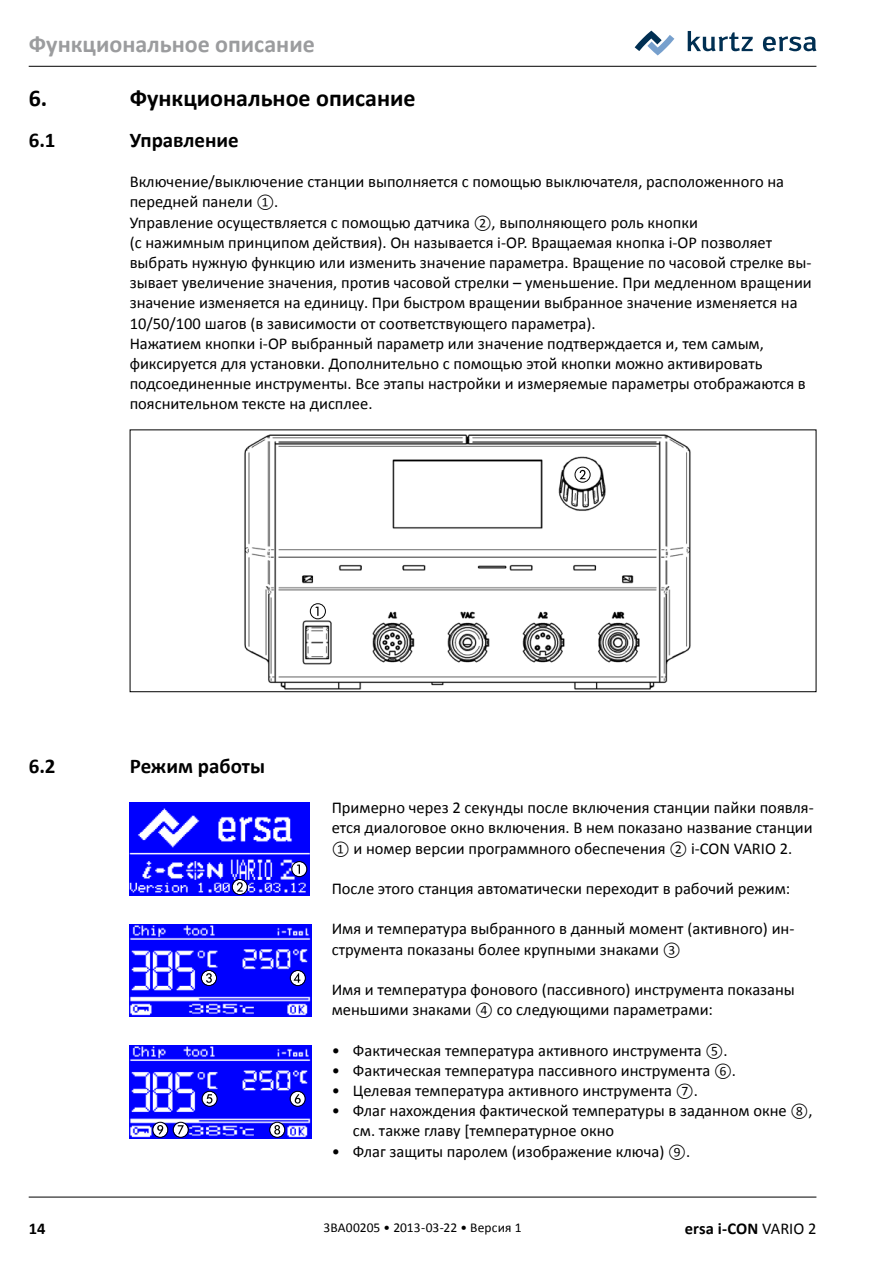
<style>
.page{position:relative;width:893px;height:1263px;background:#fff}
.page>*{position:absolute;margin:0;border:0;box-sizing:border-box;transform-origin:0 0}
.t1{font:700 24px "Calibri";color:#000}
.t2{font:700 24px "Calibri";color:#9b9c9e}
.t3{font:700 21px "Calibri";color:#000}
.t4{font:16.5px/20.2px "Calibri";color:#000}
.t5{font:700 16.5px "Calibri";letter-spacing:.005em;color:#000}
.t6{font:13.5px "Calibri";letter-spacing:.01em;color:#000}
.s1{font-size:13.5px}
.s2{font-weight:400}
</style>
<div class="page">
<svg style="left:688px;top:31px;width:65px;height:20px"></svg>
<svg style="left:763px;top:36px;width:53px;height:15px"></svg>
<svg style="left:635px;top:31px;width:39px;height:25px"></svg>
<hr style="left:29px;top:66px;width:787px;height:1px;background:#000">
<hr style="left:29px;top:1197px;width:787px;height:1px;background:#000">
<img style="left:244px;top:434px;width:447px;height:256px">
<svg style="left:574px;top:467px;width:17px;height:16px"></svg>
<svg style="left:310px;top:603px;width:16px;height:16px"></svg>
<div style="left:130px;top:429px;width:686px;height:263px;border:1px solid #000"></div>
<img style="left:130px;top:803px;width:180px;height:92px">
<svg style="left:291px;top:861px;width:16px;height:16px"></svg>
<svg style="left:232px;top:879px;width:16px;height:16px"></svg>
<img style="left:130px;top:924px;width:181px;height:93px">
<svg style="left:201px;top:970px;width:16px;height:16px"></svg>
<svg style="left:290px;top:970px;width:16px;height:16px"></svg>
<img style="left:130px;top:1045px;width:181px;height:93px">
<svg style="left:152px;top:1122px;width:37px;height:16px"></svg>
<svg style="left:202px;top:1091px;width:16px;height:16px"></svg>
<svg style="left:290px;top:1091px;width:16px;height:16px"></svg>
<svg style="left:269px;top:1122px;width:16px;height:16px"></svg>
<h1 class="t2" style="left:29px;top:29px;width:288px">Функциональное описание</h1>
<h1 class="t1" style="left:29px;top:83px;width:20px">6.</h1>
<h1 class="t1" style="left:130px;top:83px;width:287px">Функциональное описание</h1>
<p class="t3" style="left:29px;top:126px;width:28px">6.1</p>
<p class="t3" style="left:130px;top:126px;width:111px">Управление</p>
<p class="t4" style="left:130px;top:172px;width:684px">Включение/выключение станции выполняется с помощью выключателя, расположенного на передней панели <span class="s1">①</span>.<br>Управление осуществляется с помощью датчика <span class="s1">②</span>, выполняющего роль кнопки<br>(с нажимным принципом действия). Он называется i-OP. Вращаемая кнопка i-OP позволяет выбрать нужную функцию или изменить значение параметра. Вращение по часовой стрелке вы&shy;зывает увеличение значения, против часовой стрелки – уменьшение. При медленном вращении значение изменяется на единицу. При быстром вращении выбранное значение изменяется на 10/50/100 шагов (в зависимости от соответствующего параметра).<br>Нажатием кнопки i-OP выбранный параметр или значение подтверждается и, тем самым, фиксируется для установки. Дополнительно с помощью этой кнопки можно активировать подсоединенные инструменты. Все этапы настройки и измеряемые параметры отображаются в пояснительном тексте на дисплее.</p>
<p class="t3" style="left:29px;top:752px;width:28px">6.2</p>
<p class="t3" style="left:130px;top:752px;width:137px">Режим работы</p>
<p class="t4" style="left:332px;top:798px;width:484px;text-align:justify">Примерно через 2 секунды после включения станции пайки появля&shy;ется диалоговое окно включения. В нем показано название станции <span class="s1">①</span> и номер версии программного обеспечения <span class="s1">②</span> i-CON VARIO 2.</p>
<p class="t4" style="left:332px;top:878px;width:460px">После этого станция автоматически переходит в рабочий режим:</p>
<p class="t4" style="left:332px;top:919px;width:464px">Имя и температура выбранного в данный момент (активного) ин&shy;струмента показаны более крупными знаками <span class="s1">③</span></p>
<p class="t4" style="left:332px;top:979px;width:465px">Имя и температура фонового (пассивного) инструмента показаны меньшими знаками <span class="s1">④</span> со следующими параметрами:</p>
<p class="t4" style="left:332px;top:1040px;width:397px">• Фактическая температура активного инструмента <span class="s1">⑤</span>.</p>
<p class="t4" style="left:332px;top:1060px;width:406px">• Фактическая температура пассивного инструмента <span class="s1">⑥</span>.</p>
<p class="t4" style="left:332px;top:1080px;width:368px">• Целевая температура активного инструмента <span class="s1">⑦</span>.</p>
<p class="t4" style="left:353px;top:1101px;width:461px;text-indent:-21px">• Флаг нахождения фактической температуры в заданном окне <span class="s1">⑧</span>, см. также главу [температурное окно</p>
<p class="t4" style="left:332px;top:1141px;width:360px">• Флаг защиты паролем (изображение ключа) <span class="s1">⑨</span>.</p>
<p class="t5" style="left:29px;top:1217px;width:18px">14</p>
<p class="t6" style="left:323px;top:1219px;width:200px">3BA00205 • 2013-03-22 • Версия 1</p>
<p class="t5" style="left:685px;top:1217px;width:133px">ersa i-CON <span class="s2">VARIO 2</span></p>
</div>
